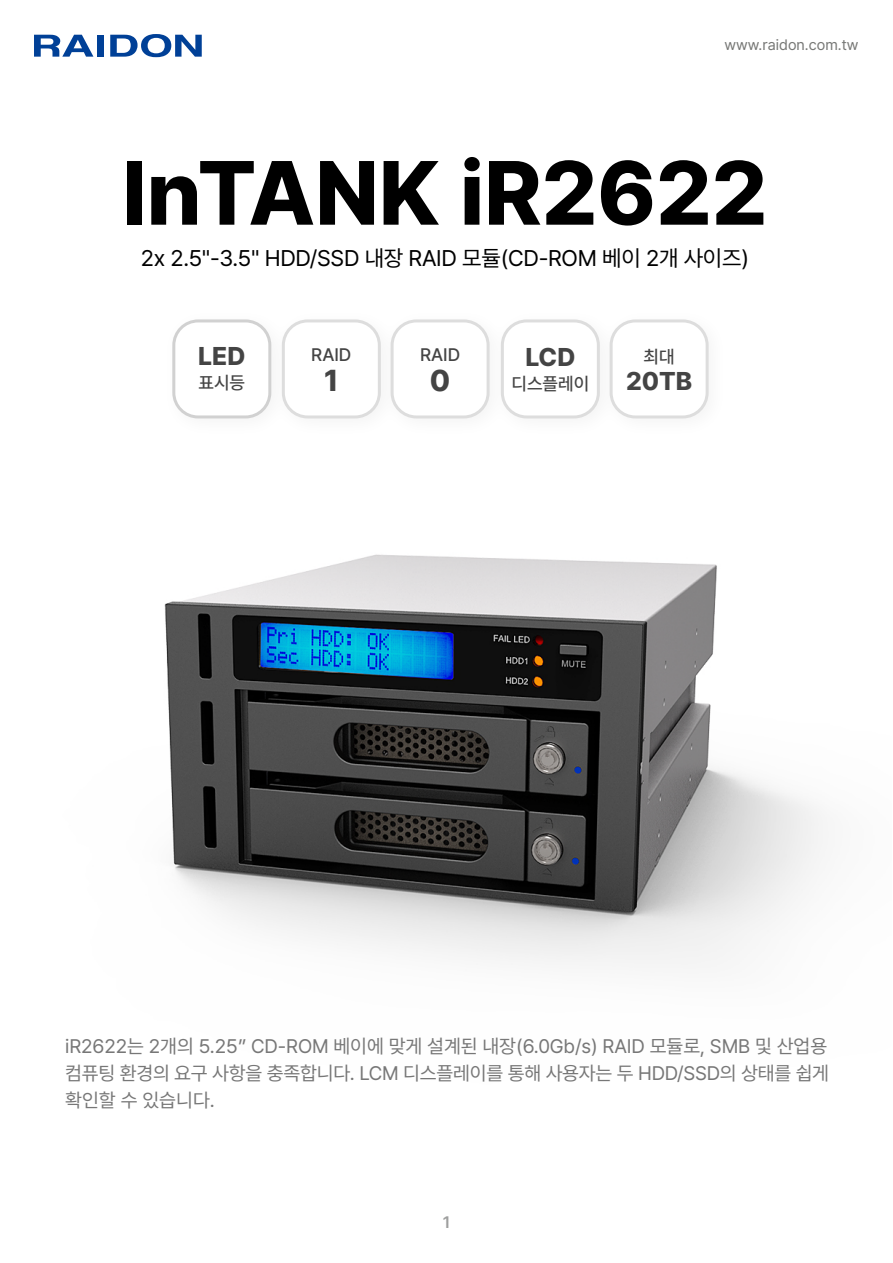
<style>
.page{position:relative;width:893px;height:1263px;background:#fff}
.page>*{position:absolute;margin:0;border:0;box-sizing:border-box;transform-origin:0 0}
.t1{font:800 90px "Pretendard";color:#000}
.t2{font:800 30px "Pretendard";color:#444}
.t3{font:800 25.5px "Pretendard";color:#444}
.t4{font:22.5px "Pretendard";letter-spacing:-.01em;color:#000}
.t5{font:19.5px/27px "Pretendard";letter-spacing:-.01em;color:#777;text-align:justify}
.t6{font:500 18px "Pretendard";color:#444}
.t7{font:600 16.5px "Pretendard";color:#9e9f9e}
.t8{font:15px "Pretendard";letter-spacing:.005em;color:#777876}
</style>
<div class="page">
<img style="left:164px;top:554px;width:659px;height:411px">
<svg style="left:34px;top:35px;width:59px;height:22px"></svg>
<div style="left:97px;top:35px;width:7px;height:22px;background:#004097"></div>
<svg style="left:110px;top:34px;width:92px;height:23px"></svg>
<img style="left:176px;top:323px;width:529px;height:96px">
<div style="left:174px;top:321px;width:96px;height:96px;background:#fff;border-radius:24px"></div>
<div style="left:172px;top:319px;width:99px;height:99px;border:3px solid #d1d1d1;border-radius:24px"></div>
<div style="left:283px;top:321px;width:96px;height:96px;background:#fff;border-radius:24px"></div>
<div style="left:282px;top:319px;width:99px;height:99px;border:3px solid #ddd;border-radius:24px"></div>
<div style="left:392px;top:321px;width:96px;height:96px;background:#fff;border-radius:24px"></div>
<div style="left:391px;top:319px;width:99px;height:99px;border:3px solid #ddd;border-radius:24px"></div>
<div style="left:502px;top:321px;width:96px;height:96px;background:#fff;border-radius:24px"></div>
<div style="left:501px;top:319px;width:99px;height:99px;border:3px solid #ddd;border-radius:24px"></div>
<div style="left:611px;top:321px;width:96px;height:96px;background:#fff;border-radius:24px"></div>
<div style="left:610px;top:319px;width:99px;height:99px;border:3px solid #ddd;border-radius:24px"></div>
<p class="t8" style="left:725px;top:34px;width:136px">www.raidon.com.tw</p>
<h1 class="t1" style="left:122px;top:127px;width:647px">InTANK iR2622</h1>
<p class="t4" style="left:141px;top:242px;width:610px">2x 2.5"-3.5" HDD/SSD 내장 RAID 모듈(CD-ROM 베이 2개 사이즈)</p>
<h3 class="t3" style="left:198px;top:337px;width:49px">LED</h3>
<p class="t6" style="left:198px;top:370px;width:48px">표시등</p>
<p class="t6" style="left:311px;top:342px;width:42px">RAID</p>
<h2 class="t2" style="left:324px;top:358px;width:16px">1</h2>
<p class="t6" style="left:420px;top:342px;width:42px">RAID</p>
<h2 class="t2" style="left:430px;top:358px;width:22px">0</h2>
<h3 class="t3" style="left:525px;top:338px;width:52px">LCD</h3>
<p class="t6" style="left:511px;top:371px;width:79px">디스플레이</p>
<p class="t6" style="left:643px;top:344px;width:33px">최대</p>
<h3 class="t3" style="left:626px;top:362px;width:68px">20TB</h3>
<p class="t5" style="left:65px;top:1032px;width:765px">iR2622는 2개의 5.25” CD-ROM 베이에 맞게 설계된 내장(6.0Gb/s) RAID 모듈로, SMB 및 산업용 컴퓨팅 환경의 요구 사항을 충족합니다. LCM 디스플레이를 통해 사용자는 두 HDD/SSD의 상태를 쉽게 확인할 수 있습니다.</p>
<p class="t7" style="left:443px;top:1211px;width:9px">1</p>
</div>
